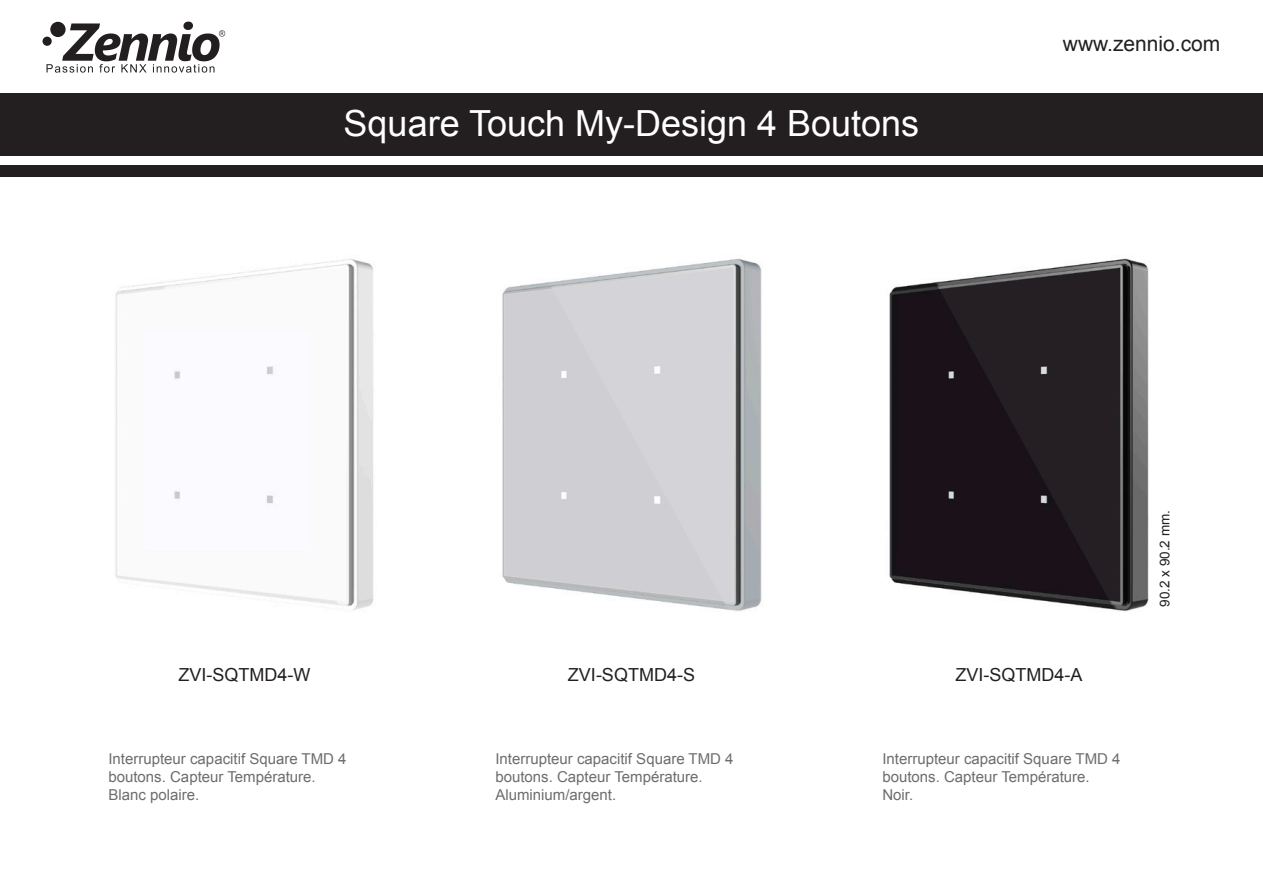
<style>
.page{position:relative;width:1263px;height:893px;background:#fff}
.page>*{position:absolute;margin:0;border:0;box-sizing:border-box;transform-origin:0 0}
.t1{font:36px "Arial";color:#fff}
.t2{font:21px "Arial";color:#231f20}
.t3{font:18px "Arial";color:#231f20}
.t4{font:15px/18px "Arial";color:#6c6d70}
.t5{font:13.5px "Arial";color:#231f20}
</style>
<div class="page">
<img style="left:889px;top:258px;width:260px;height:353px">
<img style="left:115px;top:259px;width:259px;height:351px">
<img style="left:502px;top:258px;width:260px;height:353px">
<div style="left:0;top:94px;width:1263px;height:62px;background:#231f20"></div>
<div style="left:0;top:165px;width:1263px;height:11px;background:#231f20"></div>
<div style="left:43px;top:37px;width:9px;height:9px;background:#231f20;border-radius:50%"></div>
<svg style="left:47px;top:22px;width:178px;height:51px"></svg>
<p class="t1" style="left:344px;top:99px;width:577px">Square Touch My-Design 4 Boutons</p>
<p class="t2" style="left:1063px;top:30px;width:159px">www.zennio.com</p>
<p class="t3" style="left:178px;top:663px;width:133px">ZVI-SQTMD4-W</p>
<p class="t3" style="left:568px;top:663px;width:129px">ZVI-SQTMD4-S</p>
<p class="t3" style="left:955px;top:663px;width:129px">ZVI-SQTMD4-A</p>
<p class="t5" style="left:1156px;top:607px;width:98px;rotate:-90deg">90.2 x 90.2 mm.</p>
<p class="t4" style="left:108px;top:749px;width:240px">Interrupteur capacitif Square TMD 4 boutons. Capteur Température.</p>
<p class="t4" style="left:108px;top:785px;width:92px">Blanc polaire.</p>
<p class="t4" style="left:495px;top:749px;width:240px">Interrupteur capacitif Square TMD 4</p>
<p class="t4" style="left:495px;top:767px;width:209px">boutons. Capteur Température.<br>Aluminium/argent.</p>
<p class="t4" style="left:882px;top:749px;width:240px">Interrupteur capacitif Square TMD 4 boutons. Capteur Température.</p>
<p class="t4" style="left:882px;top:785px;width:32px">Noir.</p>
</div>
